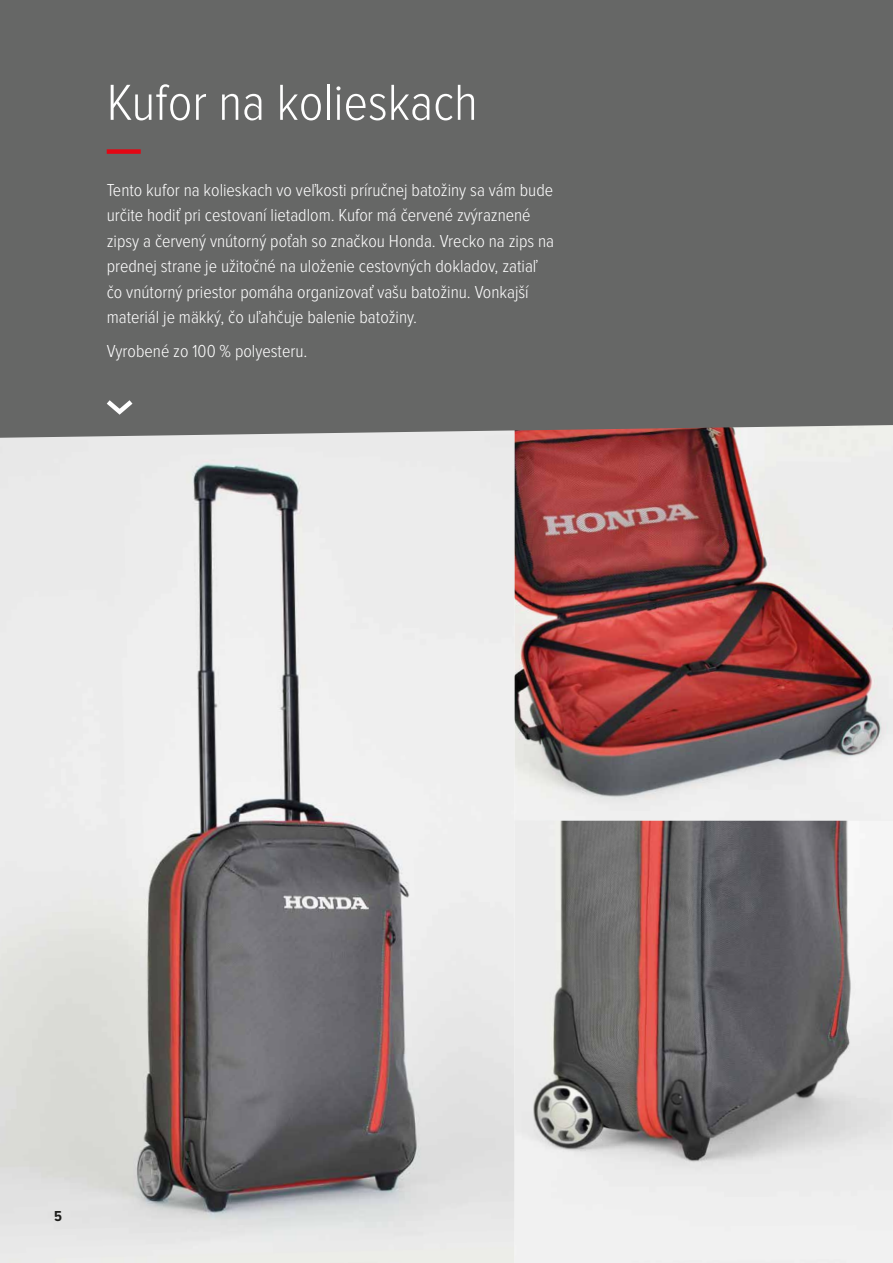
<style>
.page{position:relative;width:893px;height:1263px;background:#fff}
.page>*{position:absolute;margin:0;border:0;box-sizing:border-box;transform-origin:0 0}
.t1{font:300 52.5px "Proxima Nova Cond";color:#fff}
.t2{font:300 18px/25.5px "Proxima Nova Cond";color:#fff}
.t3{font:700 15px "Proxima Nova Cond";color:#1d1d1b}
</style>
<div class="page">
<img style="left:514px;top:438px;width:379px;height:383px">
<img style="left:514px;top:821px;width:379px;height:442px">
<img style="left:0;top:438px;width:514px;height:825px">
<div style="left:0;top:0;width:885px;height:438px;background:#666766"></div>
<div style="left:107px;top:149px;width:34px;height:5px;background:#e30613"></div>
<svg style="left:102px;top:396px;width:35px;height:22px"></svg>
<svg style="left:885px;top:0;width:8px;height:639px;background:#939392"></svg>
<h1 class="t1" style="left:107px;top:78px;width:372px">Kufor na kolieskach</h1>
<p class="t2" style="left:107px;top:178px;width:449px">Tento kufor na kolieskach vo veľkosti príručnej batožiny sa vám bude určite hodiť pri cestovaní lietadlom. Kufor má červené zvýraznené zipsy a červený vnútorný poťah so značkou Honda. Vrecko na zips na prednej strane je užitočné na uloženie cestovných dokladov, zatiaľ čo vnútorný priestor pomáha organizovať vašu batožinu. Vonkajší materiál je mäkký, čo uľahčuje balenie batožiny.</p>
<p class="t2" style="left:107px;top:339px;width:202px">Vyrobené zo 100 % polyesteru.</p>
<p class="t3" style="left:54px;top:1205px;width:9px">5</p>
</div>
